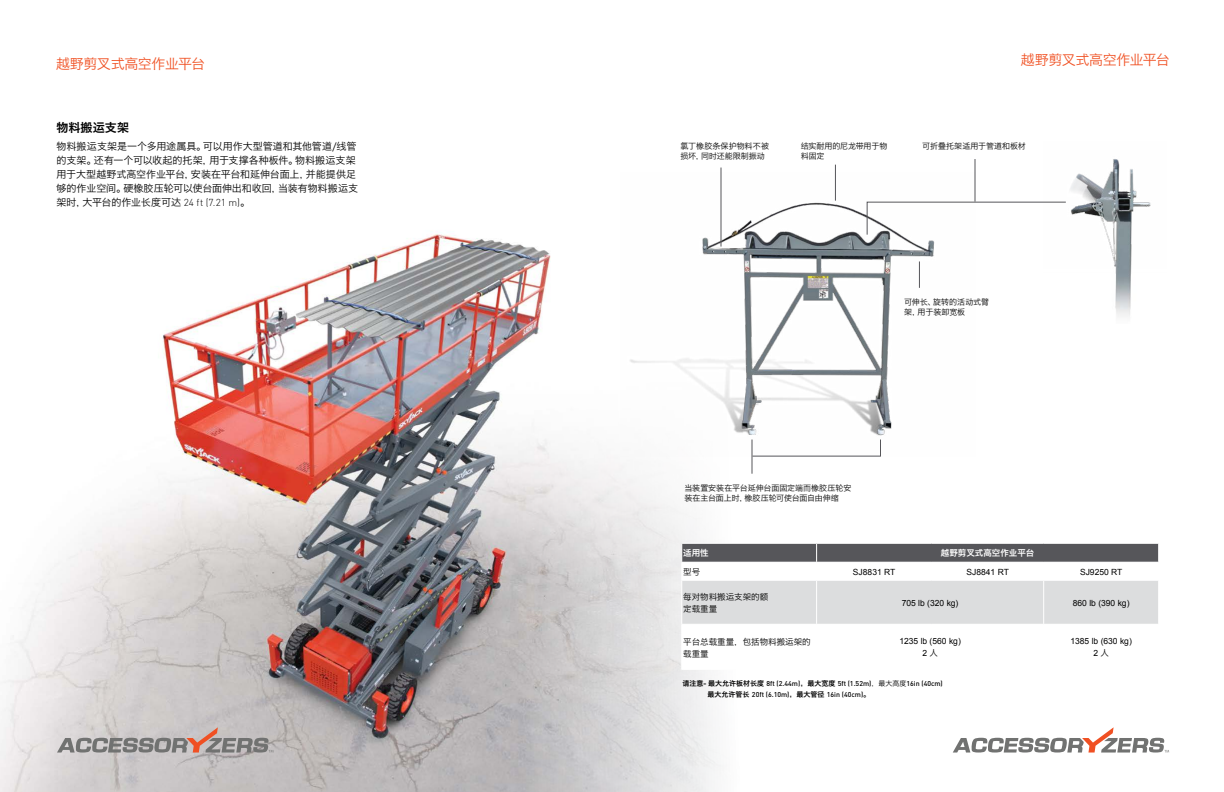
<style>
.page{position:relative;width:1224px;height:792px;background:#fff}
.page>*{position:absolute;margin:0;border:0;box-sizing:border-box;transform-origin:0 0}
.t1{font:14px "Hiragino Sans GB W3";letter-spacing:-.035em;color:#f05123}
.t2{font:12px "Hiragino Sans GB W6";letter-spacing:.01em;color:#000}
.t3{font:10px/14px "Hiragino Sans GB W3";letter-spacing:-.005em;color:#000}
.t4{font:8.5px/12px "Arial";color:#000;text-align:center}
.t5{font:8.5px/12px "Hiragino Sans GB W3";color:#000}
.t6{font:8.5px "Hiragino Sans GB W6";color:#fff}
.t7{font:8px/10px "Hiragino Sans GB W3";letter-spacing:-.005em;color:#000}
.t8{font:500 7px/10.8px "DIN";color:#000}
.s1{font-family:"DIN";font-weight:300}
.s2{font-family:"Hiragino Sans GB W3"}
.s3{font-family:"Hiragino Sans GB W6";font-weight:400}
.s4{font-family:"Hiragino Sans GB W3";font-weight:400}
</style>
<div class="page">
<img style="left:0;top:234px;width:752px;height:558px">
<img style="left:620px;top:173px;width:315px;height:284px">
<svg style="left:57px;top:727px;width:216px;height:26px;background:#b0a9a7"></svg>
<svg style="left:953px;top:727px;width:216px;height:26px"></svg>
<svg style="left:681px;top:543px;width:478px;height:126px"></svg>
<hr style="left:681px;top:580px;width:136px;height:1px;background:#fff">
<hr style="left:681px;top:581px;width:1px;height:43px;background:#fff">
<hr style="left:817px;top:580px;width:115px;height:1px;background:#fff">
<hr style="left:816px;top:581px;width:1px;height:43px;background:#fff">
<hr style="left:932px;top:580px;width:112px;height:1px;background:#fff">
<hr style="left:1044px;top:580px;width:115px;height:1px;background:#fff">
<hr style="left:1043px;top:581px;width:1px;height:43px;background:#fff">
<hr style="left:1158px;top:581px;width:1px;height:43px;background:#fff">
<hr style="left:681px;top:624px;width:136px;height:1px;background:#fff">
<hr style="left:681px;top:625px;width:1px;height:44px;background:#fff">
<hr style="left:817px;top:624px;width:115px;height:1px;background:#fff">
<hr style="left:816px;top:625px;width:1px;height:44px;background:#fff">
<hr style="left:932px;top:624px;width:112px;height:1px;background:#fff">
<hr style="left:1044px;top:624px;width:115px;height:1px;background:#fff">
<hr style="left:1043px;top:625px;width:1px;height:44px;background:#fff">
<hr style="left:1158px;top:625px;width:1px;height:44px;background:#fff">
<hr style="left:681px;top:669px;width:136px;height:1px;background:#fff">
<img style="left:1070px;top:159px;width:81px;height:158px">
<hr style="left:752px;top:440px;width:1px;height:34px;background:#56565a">
<svg style="left:752px;top:439px;width:130px;height:18px"></svg>
<svg style="left:919px;top:261px;width:1px;height:27px"></svg>
<svg style="left:866px;top:201px;width:200px;height:35px"></svg>
<hr style="left:974px;top:159px;width:2px;height:43px;background:#56565a">
<hr style="left:835px;top:165px;width:1px;height:36px;background:#56565a">
<hr style="left:720px;top:168px;width:2px;height:79px;background:#56565a">
<h1 class="t1" style="left:56px;top:55px;width:151px">越野剪叉式高空作业平台</h1>
<h1 class="t1" style="left:1021px;top:51px;width:151px">越野剪叉式高空作业平台</h1>
<p class="t2" style="left:57px;top:120px;width:74px">物料搬运支架</p>
<p class="t3" style="left:57px;top:139px;width:303px">物料搬运支架是一个多用途属具。可以用作大型管道和其他管道/线管的支架。还有一个可以收起的托架，用于支撑各种板件。物料搬运支架用于大型越野式高空作业平台，安装在平台和延伸台面上，并能提供足够的作业空间。硬橡胶压轮可以使台面伸出和收回，当装有物料搬运支架时，大平台的作业长度可达 <span class="s1">24 ft (7.21 m)</span>。</p>
<p class="t7" style="left:680px;top:140px;width:90px">氯丁橡胶条保护物料不被</p>
<p class="t7" style="left:922px;top:140px;width:105px">可折叠托架适用于管道和板材</p>
<p class="t7" style="left:680px;top:150px;width:86px">损坏，同时还能限制振动</p>
<p class="t7" style="left:801px;top:140px;width:88px">结实耐用的尼龙带用于物料固定</p>
<p class="t7" style="left:904px;top:297px;width:86px">可伸长、旋转的活动式臂架，用于装卸宽板</p>
<p class="t7" style="left:684px;top:483px;width:169px">当装置安装在平台延伸台面固定端而橡胶压轮安装在主台面上时，橡胶压轮可使台面自由伸缩</p>
<p class="t6" style="left:683px;top:548px;width:27px">适用性</p>
<p class="t6" style="left:941px;top:548px;width:95px">越野剪叉式高空作业平台</p>
<p class="t5" style="left:683px;top:566px;width:18px">型号</p>
<p class="t4" style="left:853px;top:566px;width:44px">SJ8831 RT</p>
<p class="t4" style="left:967px;top:566px;width:44px">SJ8841 RT</p>
<p class="t4" style="left:1080px;top:566px;width:44px">SJ9250 RT</p>
<p class="t5" style="left:683px;top:591px;width:86px">每对物料搬运支架的额定载重量</p>
<p class="t4" style="left:902px;top:597px;width:58px">705 lb (320 kg)</p>
<p class="t4" style="left:1073px;top:597px;width:58px">860 lb (390 kg)</p>
<p class="t5" style="left:683px;top:635px;width:129px">平台总载重量，包括物料搬运架的载重量</p>
<p class="t4" style="left:899px;top:636px;width:63px">1235 lb (560 kg)<br>2 <span class="s2">人</span></p>
<p class="t4" style="left:1070px;top:636px;width:63px">1385 lb (630 kg)<br>2 <span class="s2">人</span></p>
<p class="t8" style="left:708px;top:678px;width:237px;text-indent:-25px"><span class="s3">请注意- 最大允许板材长度</span> 8ft (2.44m)<span class="s3">，最大宽度</span> 5ft (1.52m)<span class="s4">，最大高度</span>16in (40cm)<span class="s3">最大允许管长</span> 20ft (6.10m)<span class="s3">，最大管径</span> 16in (40cm)<span class="s3">。</span></p>
</div>
